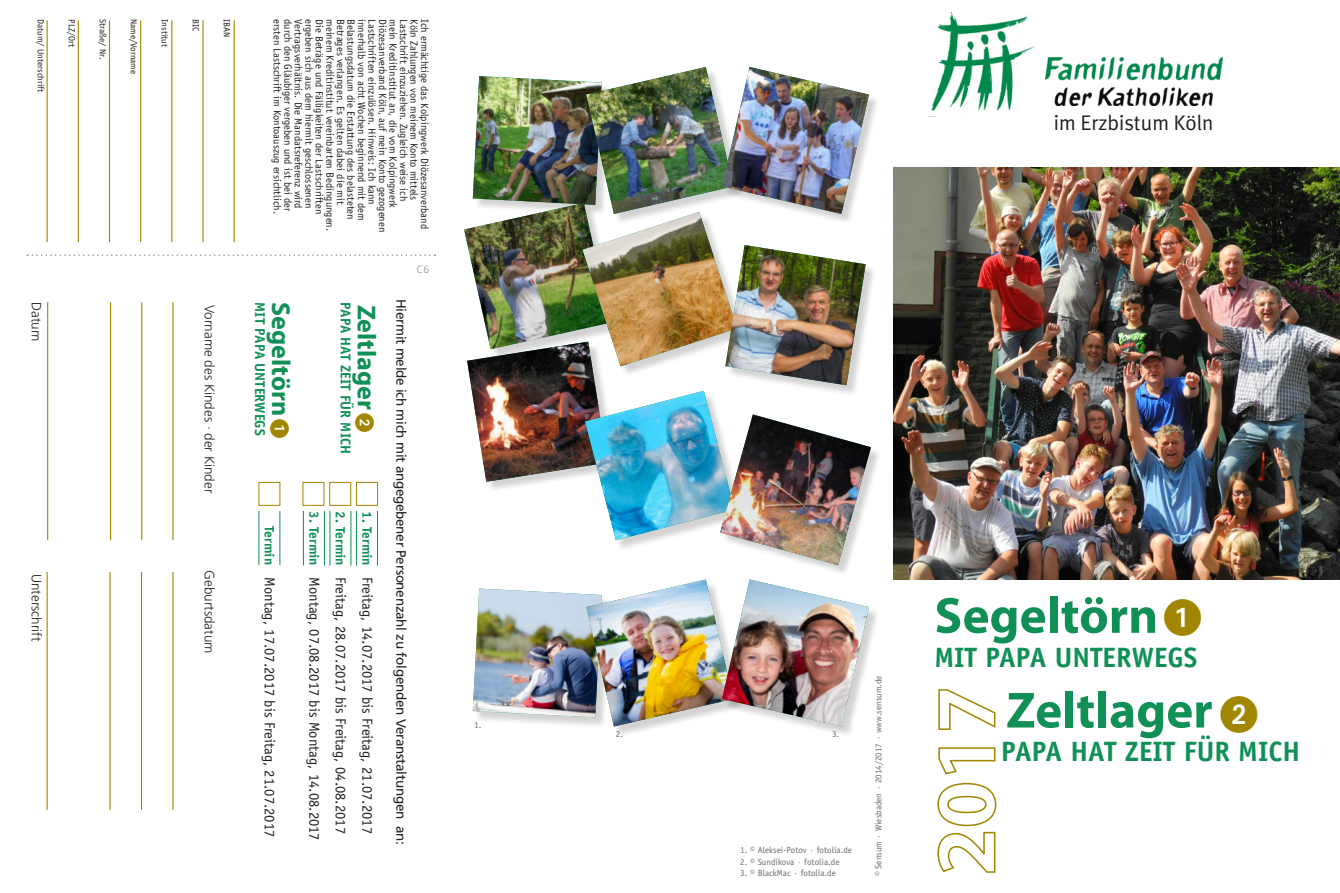
<style>
.page{position:relative;width:1340px;height:893px;background:#fff}
.page>*{position:absolute;margin:0;border:0;box-sizing:border-box;transform-origin:0 0}
.t1{font:700 51.15px "Myriad Pro";color:#109057}
.t2{font:37.8px "European Pi One";color:#a18701}
.h1_Ueberschrift{font:700 28.05px "Officina Sans";color:#109057}
.t3{font:700 25.95px "Myriad Pro";color:#109057}
.Headline{font:21.15px "Meta Plus Normal";color:#231f20}
.t4{font:19.2px "European Pi One";color:#a18701}
.p_Datum{font:14.55px "Officina Sans";color:#231f20}
.h1_Ueberschrift-2{font:700 14.25px "Officina Sans";color:#109057}
.t5{font:13.5px "Frutiger";letter-spacing:-.02em;color:#231f20}
.t6{font:300 13.5px "Frutiger";color:#231f20}
.p_Datum-2{font:10.5px "Officina Sans";color:#231f20}
.t7{font:300 10.5px "Frutiger";color:#939598}
.p_Datum-3{font:9px "Officina Sans";color:#6c6d70}
.p_Datum-4{font:9px "Officina Sans";color:#231f20}
.s1{font-weight:700;font-size:13.5px;color:#109057}
</style>
<div class="page">
<img style="left:893px;top:167px;width:446px;height:412px">
<div style="left:588px;top:581px;width:156px;height:156px;background:#231f20;opacity:.2"></div>
<div style="left:723px;top:69px;width:157px;height:156px;background:#231f20;opacity:.2"></div>
<div style="left:723px;top:581px;width:157px;height:156px;background:#231f20;opacity:.2"></div>
<img style="left:473px;top:579px;width:249px;height:147px">
<img style="left:722px;top:579px;width:147px;height:147px">
<div style="left:722px;top:416px;width:160px;height:161px;background:#231f20;opacity:.2"></div>
<img style="left:464px;top:67px;width:407px;height:481px">
<img style="left:720px;top:414px;width:151px;height:151px">
<svg style="left:937px;top:782px;width:60px;height:91px"></svg>
<svg style="left:938px;top:747px;width:58px;height:28px"></svg>
<svg style="left:938px;top:689px;width:58px;height:41px"></svg>
<svg style="left:27px;top:254px;width:408px;height:2px"></svg>
<hr style="left:356px;top:511px;width:1px;height:54px;background:#109057">
<hr style="left:329px;top:511px;width:1px;height:54px;background:#109057">
<hr style="left:303px;top:511px;width:1px;height:54px;background:#109057">
<hr style="left:258px;top:511px;width:1px;height:54px;background:#109057">
<hr style="left:377px;top:511px;width:1px;height:54px;background:#109057">
<hr style="left:350px;top:511px;width:1px;height:54px;background:#109057">
<hr style="left:324px;top:511px;width:1px;height:54px;background:#109057">
<hr style="left:279px;top:511px;width:1px;height:54px;background:#109057">
<div style="left:356px;top:482px;width:22px;height:24px;border:1px solid #a18701"></div>
<div style="left:329px;top:482px;width:22px;height:24px;border:1px solid #a18701"></div>
<div style="left:302px;top:482px;width:22px;height:24px;border:1px solid #a18701"></div>
<div style="left:258px;top:482px;width:22px;height:24px;border:1px solid #a18701"></div>
<hr style="left:172px;top:302px;width:1px;height:238px;background:#a18701">
<hr style="left:234px;top:20px;width:1px;height:222px;background:#a18701">
<hr style="left:202px;top:20px;width:1px;height:222px;background:#a18701">
<hr style="left:171px;top:20px;width:1px;height:222px;background:#a18701">
<hr style="left:140px;top:20px;width:1px;height:222px;background:#a18701">
<hr style="left:109px;top:20px;width:1px;height:222px;background:#a18701">
<hr style="left:78px;top:20px;width:1px;height:222px;background:#a18701">
<hr style="left:47px;top:20px;width:1px;height:222px;background:#a18701">
<hr style="left:172px;top:572px;width:1px;height:238px;background:#a18701">
<hr style="left:141px;top:302px;width:1px;height:238px;background:#a18701">
<hr style="left:141px;top:572px;width:1px;height:238px;background:#a18701">
<hr style="left:110px;top:302px;width:1px;height:238px;background:#a18701">
<hr style="left:109px;top:572px;width:2px;height:238px;background:#a18701">
<hr style="left:47px;top:572px;width:1px;height:238px;background:#a18701">
<hr style="left:47px;top:302px;width:1px;height:238px;background:#a18701">
<img style="left:931px;top:13px;width:103px;height:98px">
<img style="left:1045px;top:57px;width:178px;height:49px">
<p class="p_Datum-4" style="left:46px;top:19px;width:75px;rotate:90deg">Datum/ Unterschrift</p>
<p class="p_Datum-4" style="left:77px;top:19px;width:29px;rotate:90deg">PLZ/Ort</p>
<p class="p_Datum-4" style="left:108px;top:19px;width:42px;rotate:90deg">Straße/ Nr.</p>
<p class="p_Datum-4" style="left:139px;top:19px;width:57px;rotate:90deg">Name/Vorname</p>
<p class="p_Datum-4" style="left:170px;top:19px;width:29px;rotate:90deg">Institut</p>
<p class="p_Datum-4" style="left:201px;top:19px;width:14px;rotate:90deg">BIC</p>
<p class="p_Datum-4" style="left:232px;top:19px;width:20px;rotate:90deg">IBAN</p>
<p class="p_Datum-2" style="left:284px;top:19px;width:196px;rotate:90deg">ersten Lastschrift im Kontoauszug ersichtlich.</p>
<p class="p_Datum-2" style="left:294px;top:19px;width:194px;rotate:90deg">durch den Gläubiger vergeben und ist bei der</p>
<p class="p_Datum-2" style="left:305px;top:19px;width:191px;rotate:90deg">Vertragsverhältnis. Die Mandatsreferenz wird</p>
<p class="p_Datum-2" style="left:315px;top:19px;width:191px;rotate:90deg">ergeben sich aus dem hiermit geschlossenen</p>
<p class="p_Datum-2" style="left:326px;top:19px;width:197px;rotate:90deg">Die Beträge und Fälligkeiten der Lastschriften</p>
<p class="p_Datum-2" style="left:336px;top:19px;width:213px;rotate:90deg">meinem Kreditinstitut vereinbarten Bedingungen.</p>
<p class="p_Datum-2" style="left:347px;top:19px;width:187px;rotate:90deg">Betrages verlangen. Es gelten dabei die mit</p>
<p class="p_Datum-2" style="left:357px;top:19px;width:202px;rotate:90deg">Belastungsdatum die Erstattung des belasteten</p>
<p class="p_Datum-2" style="left:368px;top:19px;width:203px;rotate:90deg">innerhalb von acht Wochen beginnend mit dem</p>
<p class="p_Datum-2" style="left:378px;top:19px;width:187px;rotate:90deg">Lastschriften einzulösen. Hinweis: Ich kann</p>
<p class="p_Datum-2" style="left:389px;top:19px;width:215px;rotate:90deg">Diözesanverband Köln, auf mein Konto gezogenen</p>
<p class="p_Datum-2" style="left:399px;top:19px;width:190px;rotate:90deg">mein Kreditinstitut an, die vom Kolpingwerk</p>
<p class="p_Datum-2" style="left:410px;top:19px;width:184px;rotate:90deg">Lastschrift einzuziehen. Zugleich weise ich</p>
<p class="p_Datum-2" style="left:420px;top:19px;width:183px;rotate:90deg">Köln Zahlungen von meinem Konto mittels</p>
<p class="p_Datum-2" style="left:431px;top:19px;width:211px;rotate:90deg">Ich ermächtige das Kolpingwerk Diözesanverband</p>
<p class="t6" style="left:44px;top:302px;width:41px;rotate:90deg">Datum</p>
<p class="t6" style="left:44px;top:574px;width:69px;rotate:90deg">Unterschrift</p>
<p class="t6" style="left:217px;top:305px;width:190px;rotate:90deg">Vorname des Kindes · der Kinder</p>
<p class="t6" style="left:217px;top:570px;width:85px;rotate:90deg">Geburtsdatum</p>
<p class="h1_Ueberschrift-2" style="left:269px;top:302px;width:135px;rotate:90deg">MIT PAPA UNTERWEGS</p>
<p class="t3" style="left:298px;top:302px;width:115px;rotate:90deg">Segeltörn</p>
<p class="t4" style="left:290px;top:418px;width:21px;rotate:90deg">1</p>
<p class="h1_Ueberschrift-2" style="left:354px;top:302px;width:153px;rotate:90deg">PAPA HAT ZEIT FÜR MICH</p>
<p class="t3" style="left:383px;top:305px;width:106px;rotate:90deg">Zeltlager</p>
<p class="t4" style="left:375px;top:413px;width:21px;rotate:90deg">2</p>
<p class="p_Datum" style="left:278px;top:526px;width:313px;rotate:90deg"><span class="s1">Termin</span> Montag, 17.07.2017 bis Freitag, 21.07.2017</p>
<p class="p_Datum" style="left:323px;top:511px;width:331px;rotate:90deg"><span class="s1">3. Termin</span> Montag, 07.08.2017 bis Montag, 14.08.2017</p>
<p class="p_Datum" style="left:349px;top:511px;width:324px;rotate:90deg"><span class="s1">2. Termin</span> Freitag, 28.07.2017 bis Freitag, 04.08.2017</p>
<p class="p_Datum" style="left:376px;top:511px;width:324px;rotate:90deg"><span class="s1">1. Termin</span> Freitag, 14.07.2017 bis Freitag, 21.07.2017</p>
<p class="t7" style="left:416px;top:263px;width:14px">C6</p>
<p class="t5" style="left:409px;top:299px;width:548px;rotate:90deg">Hiermit melde ich mich mit angegebener Personenzahl zu folgenden Veranstaltungen an:</p>
<p class="p_Datum-3" style="left:474px;top:720px;width:9px">1.</p>
<p class="Headline" style="left:1053px;top:111px;width:161px">im Erzbistum Köln</p>
<p class="p_Datum-3" style="left:616px;top:729px;width:9px">2.</p>
<p class="p_Datum-3" style="left:832px;top:729px;width:9px">3.</p>
<p class="p_Datum-3" style="left:740px;top:845px;width:113px">1. © Aleksei-Potov · fotolia.de</p>
<p class="p_Datum-3" style="left:740px;top:857px;width:101px">2. © Sundikova · fotolia.de</p>
<p class="p_Datum-3" style="left:740px;top:868px;width:97px">3. © BlackMac · fotolia.de</p>
<p class="p_Datum-3" style="left:873px;top:876px;width:202px;rotate:-90deg">© Sensum · Wiesbaden · 2014/2017 · www.sensum.de</p>
<p class="t1" style="left:934px;top:582px;width:225px">Segeltörn</p>
<p class="h1_Ueberschrift" style="left:934px;top:639px;width:264px">MIT PAPA UNTERWEGS</p>
<p class="t2" style="left:1163px;top:597px;width:39px">1</p>
<p class="t1" style="left:1006px;top:677px;width:208px">Zeltlager</p>
<p class="t2" style="left:1220px;top:693px;width:39px">2</p>
<p class="h1_Ueberschrift" style="left:1001px;top:734px;width:300px">PAPA HAT ZEIT FÜR MICH</p>
</div>
